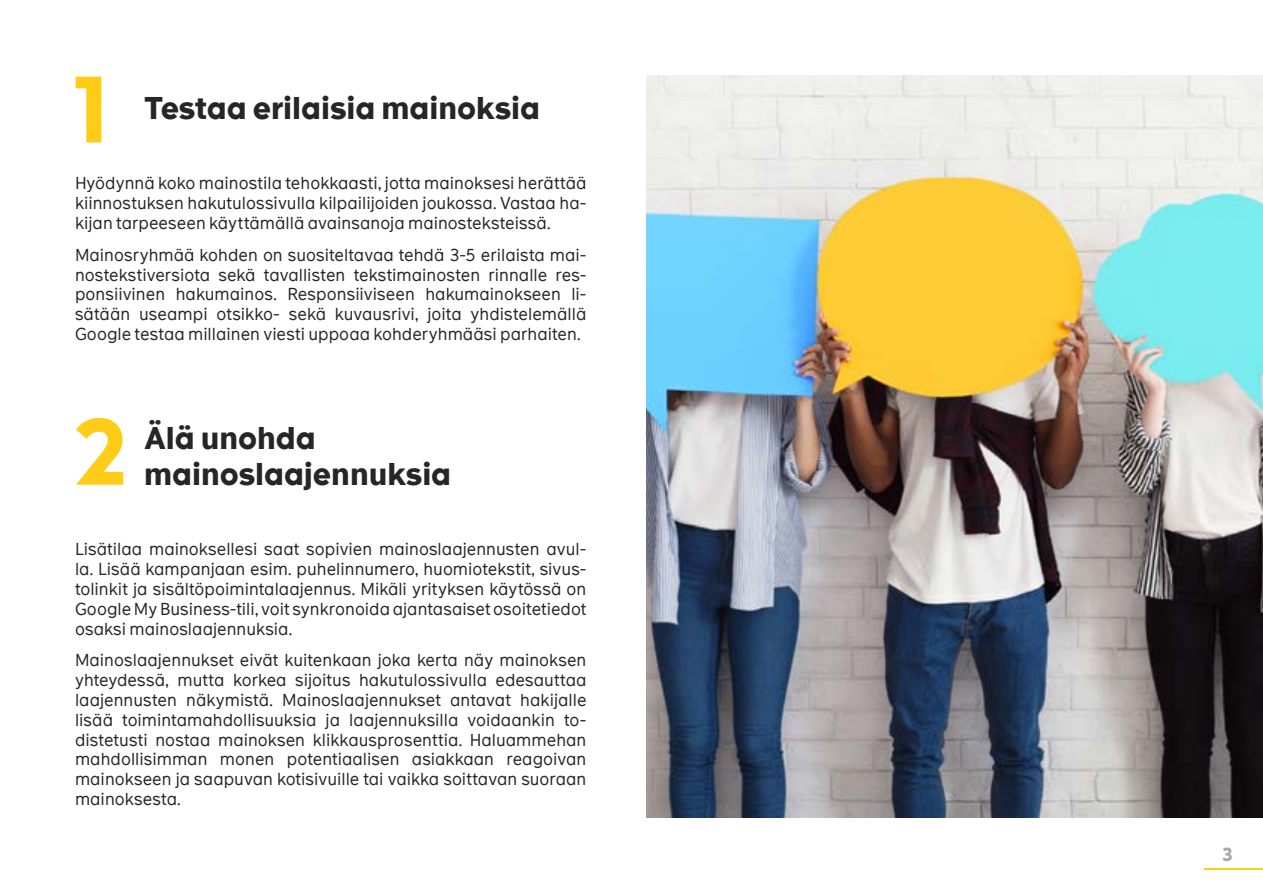
<style>
.page{position:relative;width:1263px;height:893px;background:#fff}
.page>*{position:absolute;margin:0;border:0;box-sizing:border-box;transform-origin:0 0}
.t1{font:700 90px "The Message";color:#ffcc17}
.t2{font:700 30px/36px "The Message";color:#262626}
.t3{font:700 18px "The Message";color:#a8a8a8}
.t4{font:16.5px/19.8px "The Message";letter-spacing:.005em;color:#262626;text-align:justify}
</style>
<div class="page">
<img style="left:646px;top:75px;width:617px;height:743px">
<hr style="left:1204px;top:868px;width:59px;height:1px;background:#ffcc17">
<h1 class="t1" style="left:64px;top:51px;width:55px">1</h1>
<h2 class="t2" style="left:144px;top:90px;width:397px">Testaa erilaisia mainoksia</h2>
<p class="t4" style="left:75px;top:173px;width:513px">Hyödynnä koko mainostila tehokkaasti, jotta mainoksesi herättää kiinnostuksen hakutulossivulla kilpailijoiden joukossa. Vastaa ha&shy;kijan tarpeeseen käyttämällä avainsanoja mainosteksteissä.</p>
<p class="t4" style="left:75px;top:245px;width:513px">Mainosryhmää kohden on suositeltavaa tehdä 3-5 erilaista mai&shy;nostekstiversiota sekä tavallisten tekstimainosten rinnalle res&shy;ponsiivinen hakumainos. Responsiiviseen hakumainokseen li&shy;sätään useampi otsikko- sekä kuvausrivi, joita yhdistelemällä Google testaa millainen viesti uppoaa kohderyhmääsi parhaiten.</p>
<h1 class="t1" style="left:75px;top:394px;width:55px">2</h1>
<h2 class="t2" style="left:144px;top:420px;width:309px">Älä unohda mainoslaajennuksia</h2>
<p class="t4" style="left:75px;top:540px;width:513px">Lisätilaa mainoksellesi saat sopivien mainoslaajennusten avul&shy;la. Lisää kampanjaan esim. puhelinnumero, huomiotekstit, sivus&shy;tolinkit ja sisältöpoimintalaajennus. Mikäli yrityksen käytössä on Google My Business-tili, voit synkronoida ajantasaiset osoitetiedot osaksi mainoslaajennuksia.</p>
<p class="t4" style="left:75px;top:651px;width:513px">Mainoslaajennukset eivät kuitenkaan joka kerta näy mainoksen yhteydessä, mutta korkea sijoitus hakutulossivulla edesauttaa laajennusten näkymistä. Mainoslaajennukset antavat hakijalle lisää toimintamahdollisuuksia ja laajennuksilla voidaankin to&shy;distetusti nostaa mainoksen klikkausprosenttia. Haluammehan mahdollisimman monen potentiaalisen asiakkaan reagoivan mainokseen ja saapuvan kotisivuille tai vaikka soittavan suoraan mainoksesta.</p>
<p class="t3" style="left:1222px;top:842px;width:12px">3</p>
</div>
